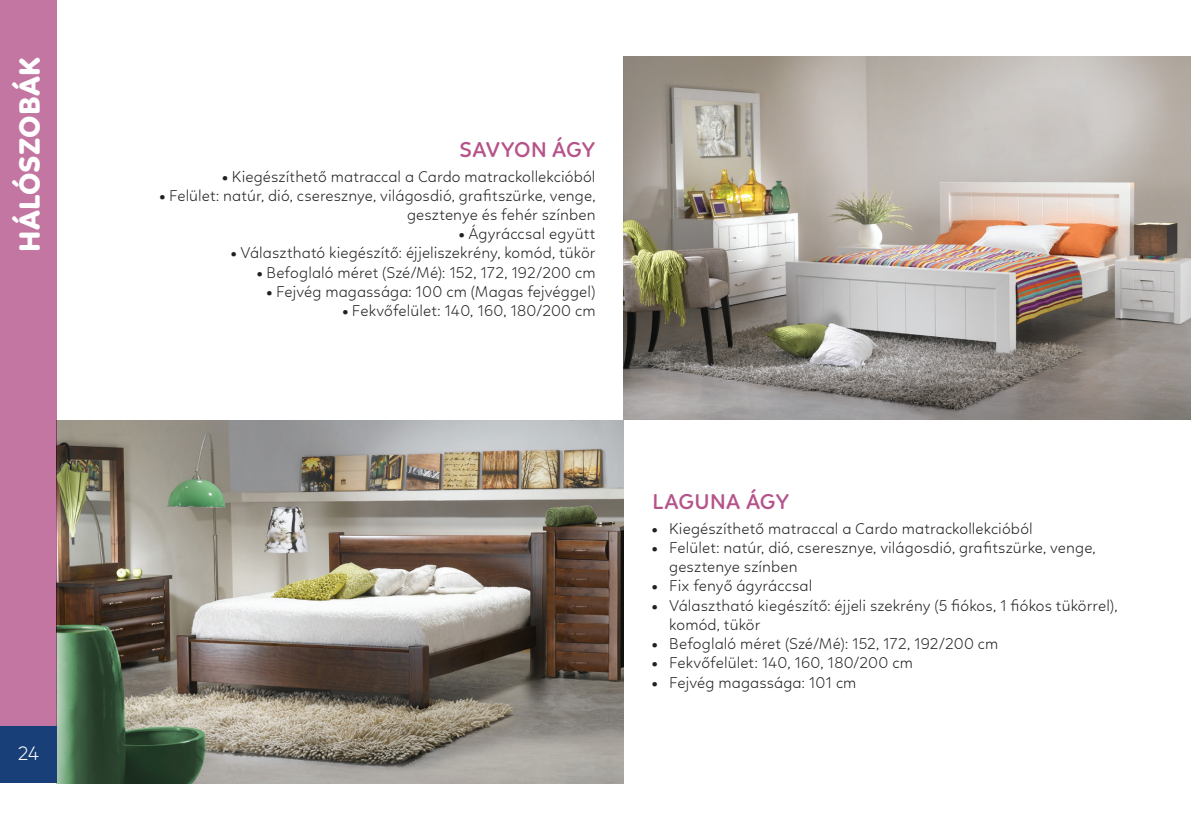
<style>
.page{position:relative;width:1191px;height:840px;background:#fff}
.page>*{position:absolute;margin:0;border:0;box-sizing:border-box;transform-origin:0 0}
.Text_Run{font:800 30px "Linotte";color:#fff}
.Koteret{font:600 22px "Linotte";letter-spacing:.01em;color:#b5548a}
.Text_Run-2{font:300 20px "Linotte";color:#fff}
.Text_Run-3{font:300 16px/19.2px "Linotte";letter-spacing:.01em;color:#231f20}
</style>
<div class="page">
<img style="left:57px;top:420px;width:567px;height:362px">
<img style="left:624px;top:57px;width:567px;height:363px">
<div style="left:0;top:0;width:57px;height:726px;background:#c376a1"></div>
<div style="left:0;top:726px;width:57px;height:56px;background:#193f78"></div>
<p class="Text_Run" style="left:12px;top:251px;width:196px;rotate:-90deg">HÁLÓSZOBÁK</p>
<p class="Text_Run-2" style="left:18px;top:741px;width:23px">24</p>
<p class="Koteret" style="left:459px;top:136px;width:137px">SAVYON ÁGY</p>
<p class="Text_Run-3" style="left:223px;top:166px;width:374px">• Kiegészíthető matraccal a Cardo matrackollekcióból</p>
<p class="Text_Run-3" style="left:160px;top:185px;width:437px;text-align:right">• Felület: natúr, dió, cseresznye, világosdió, grafitszürke, venge, gesztenye és fehér színben</p>
<p class="Text_Run-3" style="left:459px;top:224px;width:138px">• Ágyráccsal együtt</p>
<p class="Text_Run-3" style="left:231px;top:243px;width:366px">• Választható kiegészítő: éjjeliszekrény, komód, tükör</p>
<p class="Text_Run-3" style="left:257px;top:262px;width:340px">• Befoglaló méret (Szé/Mé): 152, 172, 192/200 cm</p>
<p class="Text_Run-3" style="left:267px;top:281px;width:330px">• Fejvég magassága: 100 cm (Magas fejvéggel)</p>
<p class="Text_Run-3" style="left:343px;top:301px;width:254px">• Fekvőfelület: 140, 160, 180/200 cm</p>
<p class="Koteret" style="left:652px;top:488px;width:138px">LAGUNA ÁGY</p>
<p class="Text_Run-3" style="left:652px;top:518px;width:382px">• Kiegészíthető matraccal a Cardo matrackollekcióból</p>
<p class="Text_Run-3" style="left:669px;top:537px;width:428px;text-indent:-17px">• Felület: natúr, dió, cseresznye, világosdió, grafitszürke, venge, gesztenye színben</p>
<p class="Text_Run-3" style="left:652px;top:576px;width:162px">• Fix fenyő ágyráccsal</p>
<p class="Text_Run-3" style="left:669px;top:595px;width:450px;text-indent:-17px">• Választható kiegészítő: éjjeli szekrény (5 fiókos, 1 fiókos tükörrel), komód, tükör</p>
<p class="Text_Run-3" style="left:652px;top:633px;width:347px">• Befoglaló méret (Szé/Mé): 152, 172, 192/200 cm</p>
<p class="Text_Run-3" style="left:652px;top:653px;width:262px">• Fekvőfelület: 140, 160, 180/200 cm</p>
<p class="Text_Run-3" style="left:652px;top:672px;width:206px">• Fejvég magassága: 101 cm</p>
</div>
